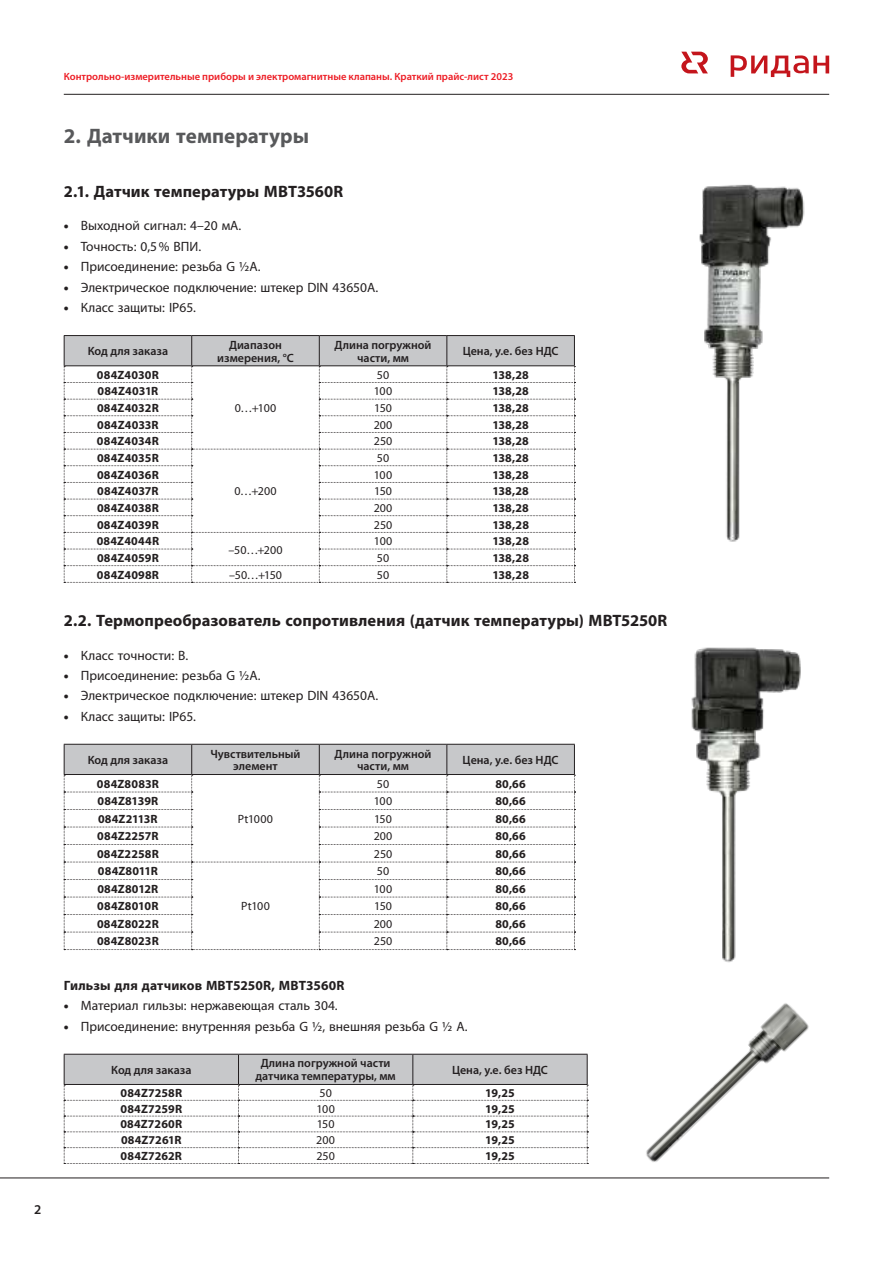
<style>
.page{position:relative;width:893px;height:1263px;background:#fff}
.page>*{position:absolute;margin:0;border:0;box-sizing:border-box;transform-origin:0 0}
.t1{font:700 21px "Myriad Pro";color:#58595b}
.t2{font:700 16.5px "Myriad Pro";letter-spacing:.005em;color:#231f20}
.t3{font:13.5px "Myriad Pro";color:#231f20}
.t4{font:700 13.5px "Myriad Pro";letter-spacing:.01em;color:#231f20}
.t5{font:600 13.5px "Myriad Pro";color:#231f20}
.t6{font:700 12px "Myriad Pro";letter-spacing:.01em;color:#231f20}
.t7{font:600 12px/12.8px "Myriad Pro";color:#231f20;text-align:center}
.t8{font:12px "Myriad Pro";color:#231f20}
.t9{font:600 10.5px "Myriad Pro";color:#ed1c24}
.s1{font-weight:900}
</style>
<div class="page">
<hr style="left:64px;top:94px;width:765px;height:1px;background:#231f20">
<hr style="left:0;top:1177px;width:829px;height:1px;background:#231f20">
<svg style="left:731px;top:55px;width:98px;height:22px"></svg>
<svg style="left:681px;top:52px;width:27px;height:21px"></svg>
<hr style="left:64px;top:335px;width:128px;height:1px;background:#231f20">
<hr style="left:192px;top:335px;width:127px;height:1px;background:#231f20">
<hr style="left:319px;top:335px;width:128px;height:1px;background:#231f20">
<hr style="left:447px;top:335px;width:128px;height:1px;background:#231f20">
<svg style="left:64px;top:336px;width:511px;height:247px"></svg>
<svg style="left:64px;top:744px;width:511px;height:206px"></svg>
<svg style="left:64px;top:1054px;width:524px;height:110px"></svg>
<img style="left:699px;top:184px;width:106px;height:358px">
<img style="left:691px;top:647px;width:110px;height:316px">
<img style="left:616px;top:1003px;width:213px;height:176px">
<p class="t5" style="left:34px;top:1205px;width:9px">2</p>
<p class="t9" style="left:64px;top:73px;width:451px">Контрольно-измерительные приборы и электромагнитные клапаны. Краткий прайс-лист 2023</p>
<h1 class="t1" style="left:64px;top:128px;width:247px">2. Датчики температуры</h1>
<h2 class="t2" style="left:64px;top:185px;width:281px">2.1. Датчик температуры MBT3560R</h2>
<p class="t3" style="left:64px;top:221px;width:179px"><span class="s1">•</span> Выходной сигнал: 4–20 мА.</p>
<p class="t3" style="left:64px;top:241px;width:139px"><span class="s1">•</span> Точность: 0,5 % ВПИ.</p>
<p class="t3" style="left:64px;top:262px;width:198px"><span class="s1">•</span> Присоединение: резьба G ½A.</p>
<p class="t3" style="left:64px;top:282px;width:316px"><span class="s1">•</span> Электрическое подключение: штекер DIN 43650A.</p>
<p class="t3" style="left:64px;top:303px;width:134px"><span class="s1">•</span> Класс защиты: IP65.</p>
<p class="t7" style="left:88px;top:346px;width:82px">Код для заказа</p>
<p class="t7" style="left:217px;top:339px;width:78px">Диапазон измерения, °С</p>
<p class="t7" style="left:335px;top:339px;width:98px">Длина погружной части, мм</p>
<p class="t7" style="left:463px;top:346px;width:97px">Цена, у.е. без НДС</p>
<p class="t6" style="left:97px;top:370px;width:63px">084Z4030R</p>
<p class="t8" style="left:235px;top:403px;width:43px">0…+100</p>
<p class="t8" style="left:377px;top:370px;width:14px">50</p>
<p class="t6" style="left:492px;top:370px;width:38px">138,28</p>
<p class="t6" style="left:98px;top:387px;width:62px">084Z4031R</p>
<p class="t8" style="left:374px;top:387px;width:20px">100</p>
<p class="t6" style="left:492px;top:387px;width:38px">138,28</p>
<p class="t6" style="left:97px;top:403px;width:63px">084Z4032R</p>
<p class="t8" style="left:374px;top:403px;width:19px">150</p>
<p class="t6" style="left:492px;top:403px;width:38px">138,28</p>
<p class="t6" style="left:97px;top:420px;width:63px">084Z4033R</p>
<p class="t8" style="left:374px;top:420px;width:20px">200</p>
<p class="t6" style="left:492px;top:420px;width:38px">138,28</p>
<p class="t6" style="left:97px;top:437px;width:63px">084Z4034R</p>
<p class="t8" style="left:374px;top:437px;width:20px">250</p>
<p class="t6" style="left:492px;top:437px;width:38px">138,28</p>
<p class="t6" style="left:97px;top:453px;width:63px">084Z4035R</p>
<p class="t8" style="left:234px;top:487px;width:44px">0…+200</p>
<p class="t8" style="left:377px;top:453px;width:14px">50</p>
<p class="t6" style="left:492px;top:453px;width:38px">138,28</p>
<p class="t6" style="left:97px;top:470px;width:63px">084Z4036R</p>
<p class="t8" style="left:374px;top:470px;width:20px">100</p>
<p class="t6" style="left:492px;top:470px;width:38px">138,28</p>
<p class="t6" style="left:97px;top:487px;width:63px">084Z4037R</p>
<p class="t8" style="left:374px;top:487px;width:19px">150</p>
<p class="t6" style="left:492px;top:487px;width:38px">138,28</p>
<p class="t6" style="left:97px;top:503px;width:63px">084Z4038R</p>
<p class="t8" style="left:374px;top:503px;width:20px">200</p>
<p class="t6" style="left:492px;top:503px;width:38px">138,28</p>
<p class="t6" style="left:97px;top:520px;width:63px">084Z4039R</p>
<p class="t8" style="left:374px;top:520px;width:20px">250</p>
<p class="t6" style="left:492px;top:520px;width:38px">138,28</p>
<p class="t6" style="left:97px;top:537px;width:64px">084Z4044R</p>
<p class="t8" style="left:228px;top:545px;width:56px">–50…+200</p>
<p class="t8" style="left:374px;top:537px;width:20px">100</p>
<p class="t6" style="left:492px;top:537px;width:38px">138,28</p>
<p class="t6" style="left:97px;top:553px;width:63px">084Z4059R</p>
<p class="t8" style="left:377px;top:553px;width:14px">50</p>
<p class="t6" style="left:492px;top:553px;width:38px">138,28</p>
<p class="t6" style="left:97px;top:570px;width:64px">084Z4098R</p>
<p class="t8" style="left:229px;top:570px;width:55px">–50…+150</p>
<p class="t8" style="left:377px;top:570px;width:14px">50</p>
<p class="t6" style="left:492px;top:570px;width:38px">138,28</p>
<h2 class="t2" style="left:64px;top:614px;width:605px">2.2. Термопреобразователь сопротивления (датчик температуры) MBT5250R</h2>
<p class="t3" style="left:64px;top:650px;width:126px"><span class="s1">•</span> Класс точности: В.</p>
<p class="t3" style="left:64px;top:670px;width:198px"><span class="s1">•</span> Присоединение: резьба G ½A.</p>
<p class="t3" style="left:64px;top:691px;width:316px"><span class="s1">•</span> Электрическое подключение: штекер DIN 43650A.</p>
<p class="t3" style="left:64px;top:711px;width:134px"><span class="s1">•</span> Класс защиты: IP65.</p>
<p class="t7" style="left:88px;top:754px;width:82px">Код для заказа</p>
<p class="t7" style="left:210px;top:748px;width:92px">Чувствительный элемент</p>
<p class="t7" style="left:335px;top:748px;width:98px">Длина погружной части, мм</p>
<p class="t7" style="left:463px;top:754px;width:97px">Цена, у.е. без НДС</p>
<p class="t6" style="left:97px;top:779px;width:63px">084Z8083R</p>
<p class="t8" style="left:238px;top:814px;width:37px">Pt1000</p>
<p class="t8" style="left:377px;top:779px;width:14px">50</p>
<p class="t6" style="left:495px;top:779px;width:32px">80,66</p>
<p class="t6" style="left:98px;top:797px;width:62px">084Z8139R</p>
<p class="t8" style="left:374px;top:797px;width:20px">100</p>
<p class="t6" style="left:495px;top:797px;width:32px">80,66</p>
<p class="t6" style="left:98px;top:814px;width:61px">084Z2113R</p>
<p class="t8" style="left:374px;top:814px;width:19px">150</p>
<p class="t6" style="left:495px;top:814px;width:32px">80,66</p>
<p class="t6" style="left:97px;top:832px;width:63px">084Z2257R</p>
<p class="t8" style="left:374px;top:832px;width:20px">200</p>
<p class="t6" style="left:495px;top:832px;width:32px">80,66</p>
<p class="t6" style="left:97px;top:849px;width:63px">084Z2258R</p>
<p class="t8" style="left:374px;top:849px;width:20px">250</p>
<p class="t6" style="left:495px;top:849px;width:32px">80,66</p>
<p class="t6" style="left:98px;top:867px;width:62px">084Z8011R</p>
<p class="t8" style="left:241px;top:902px;width:30px">Pt100</p>
<p class="t8" style="left:377px;top:867px;width:14px">50</p>
<p class="t6" style="left:495px;top:867px;width:32px">80,66</p>
<p class="t6" style="left:97px;top:884px;width:62px">084Z8012R</p>
<p class="t8" style="left:374px;top:884px;width:20px">100</p>
<p class="t6" style="left:495px;top:884px;width:32px">80,66</p>
<p class="t6" style="left:97px;top:902px;width:63px">084Z8010R</p>
<p class="t8" style="left:374px;top:902px;width:19px">150</p>
<p class="t6" style="left:495px;top:902px;width:32px">80,66</p>
<p class="t6" style="left:97px;top:919px;width:63px">084Z8022R</p>
<p class="t8" style="left:374px;top:919px;width:20px">200</p>
<p class="t6" style="left:495px;top:919px;width:32px">80,66</p>
<p class="t6" style="left:97px;top:937px;width:63px">084Z8023R</p>
<p class="t8" style="left:374px;top:937px;width:20px">250</p>
<p class="t6" style="left:495px;top:937px;width:32px">80,66</p>
<p class="t4" style="left:64px;top:980px;width:282px">Гильзы для датчиков MBT5250R, MBT3560R</p>
<p class="t3" style="left:64px;top:1001px;width:275px"><span class="s1">•</span> Материал гильзы: нержавеющая сталь 304.</p>
<p class="t3" style="left:64px;top:1021px;width:405px"><span class="s1">•</span> Присоединение: внутренняя резьба G ½, внешняя резьба G ½ A.</p>
<p class="t7" style="left:111px;top:1064px;width:82px">Код для заказа</p>
<p class="t7" style="left:256px;top:1058px;width:142px">Длина погружной части датчика температуры, мм</p>
<p class="t7" style="left:452px;top:1064px;width:97px">Цена, у.е. без НДС</p>
<p class="t6" style="left:120px;top:1088px;width:63px">084Z7258R</p>
<p class="t8" style="left:320px;top:1088px;width:14px">50</p>
<p class="t6" style="left:485px;top:1088px;width:31px">19,25</p>
<p class="t6" style="left:121px;top:1104px;width:63px">084Z7259R</p>
<p class="t8" style="left:316px;top:1104px;width:20px">100</p>
<p class="t6" style="left:485px;top:1104px;width:31px">19,25</p>
<p class="t6" style="left:120px;top:1120px;width:63px">084Z7260R</p>
<p class="t8" style="left:317px;top:1120px;width:19px">150</p>
<p class="t6" style="left:485px;top:1120px;width:31px">19,25</p>
<p class="t6" style="left:121px;top:1136px;width:62px">084Z7261R</p>
<p class="t8" style="left:316px;top:1136px;width:20px">200</p>
<p class="t6" style="left:485px;top:1136px;width:31px">19,25</p>
<p class="t6" style="left:121px;top:1151px;width:63px">084Z7262R</p>
<p class="t8" style="left:316px;top:1151px;width:20px">250</p>
<p class="t6" style="left:485px;top:1151px;width:31px">19,25</p>
</div>
